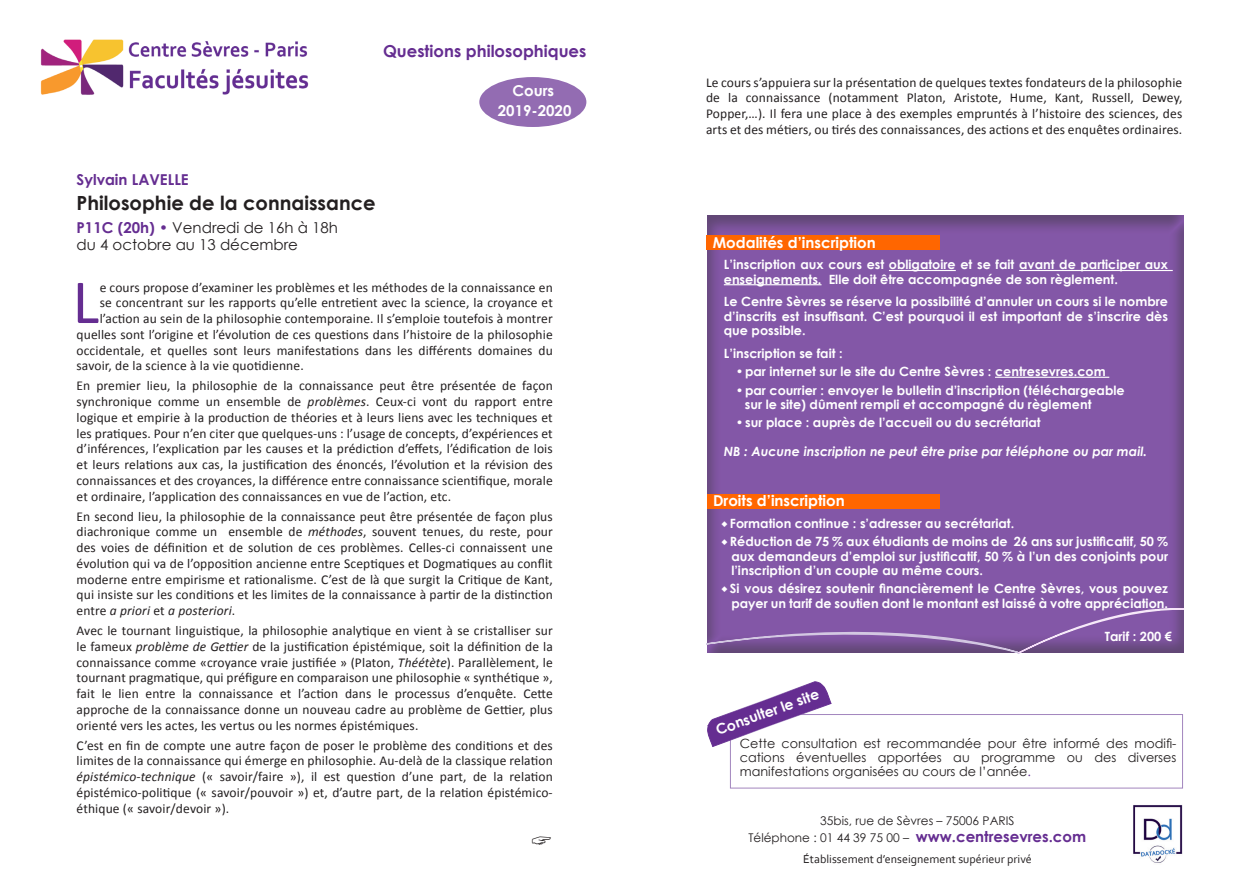
<style>
.page{position:relative;width:1259px;height:893px;background:#fff}
.page>*{position:absolute;margin:0;border:0;box-sizing:border-box;transform-origin:0 0}
.Labeur{font:63.15px "Calibri";color:#652d91}
.Titre_cours{font:700 19.5px "Century Gothic";color:#231f20}
.t1{font:700 16.5px "Century Gothic";color:#652d91}
.Corps_de_texte{font:700 15px/20px "Century Gothic";color:#fff;text-align:center}
.Date{font:15px "Century Gothic";color:#231f20}
.Nom_prof{font:700 15px "Century Gothic";color:#652d91}
.Labeur-2{font:700 14.25px "Century Gothic";color:#fff}
.Labeur-3{font:13.5px/15.8px "Calibri";letter-spacing:.01em;color:#231f20;text-align:justify}
.Labeur-4{font:700 12.75px/14.2px "Century Gothic";color:#fff}
.Corps_de_texte-2{font:700 12.75px/14.2px "Century Gothic";color:#fff;text-align:justify}
.Labeur-5{font:12.75px/14.2px "Century Gothic";color:#231f20;text-align:justify}
.Labeur-6{font:italic 700 12.75px "Century Gothic";color:#fff}
.ECTS_et_Tarif{font:700 12.75px "Century Gothic";color:#fff}
.t2{font:12px "Century Gothic";color:#231f20}
.t3{font:12px "Corbel";color:#231f20}
.s1{font-weight:700;color:#652d91}
.s2{font-style:italic}
.s3{color:#652d91}
.s4{font-weight:700;font-size:15px;color:#652d91}
</style>
<div class="page">
<div style="left:479px;top:77px;width:107px;height:50px;background:#936cb2;border-radius:50%"></div>
<img style="left:40px;top:39px;width:269px;height:56px">
<div style="left:730px;top:714px;width:453px;height:74px;border:1px solid #a286be"></div>
<svg style="left:707px;top:681px;width:125px;height:66px"></svg>
<div style="left:707px;top:214px;width:478px;height:441px;background:#231f20;opacity:.5"></div>
<div style="left:707px;top:494px;width:233px;height:14px;background:#f60"></div>
<hr style="left:889px;top:270px;width:66px;height:1px;background:#fff">
<hr style="left:1019px;top:270px;width:153px;height:1px;background:#fff">
<hr style="left:724px;top:284px;width:97px;height:1px;background:#fff">
<hr style="left:995px;top:377px;width:114px;height:1px;background:#fff">
<div style="left:707px;top:235px;width:233px;height:15px;background:#f60"></div>
<svg style="left:706px;top:602px;width:479px;height:53px;background:#8660a5"></svg>
<img style="left:1133px;top:805px;width:50px;height:58px">
<svg style="left:721px;top:521px;width:6px;height:6px"></svg>
<svg style="left:721px;top:540px;width:6px;height:5px"></svg>
<svg style="left:721px;top:587px;width:6px;height:5px"></svg>
<p class="t1" style="left:383px;top:38px;width:205px">Questions philosophiques</p>
<p class="Corps_de_texte" style="left:498px;top:80px;width:75px">Cours<br>2019-2020</p>
<p class="Labeur-3" style="left:706px;top:74px;width:478px">Le cours s’appuiera sur la présentation de quelques textes fondateurs de la philosophie de la connaissance (notamment Platon, Aristote, Hume, Kant, Russell, Dewey, Popper,…). Il fera une place à des exemples empruntés à l’histoire des sciences, des arts et des métiers, ou tirés des connaissances, des actions et des enquêtes ordinaires.</p>
<p class="Nom_prof" style="left:77px;top:168px;width:114px">Sylvain LAVELLE</p>
<p class="Titre_cours" style="left:77px;top:189px;width:301px">Philosophie de la connaissance</p>
<p class="Date" style="left:77px;top:217px;width:263px"><span class="s1">P11C (20h) •</span> Vendredi de 16h à 18h</p>
<p class="Date" style="left:77px;top:234px;width:223px">du 4 octobre au 13 décembre</p>
<p class="Labeur" style="left:72px;top:262px;width:28px">L</p>
<p class="Labeur-3" style="left:100px;top:279px;width:455px">e cours propose d’examiner les problèmes et les méthodes de la connaissance en</p>
<p class="Corps_de_texte" style="left:713px;top:232px;width:164px">Modalités d’inscription</p>
<p class="Labeur-4" style="left:724px;top:257px;width:446px">L’inscription aux cours est obligatoire et se fait avant de participer aux enseignements. Elle doit être accompagnée de son règlement.</p>
<p class="Labeur-4" style="left:724px;top:294px;width:446px;text-align:justify">Le Centre Sèvres se réserve la possibilité d’annuler un cours si le nombre d’inscrits est insuffisant. C’est pourquoi il est important de s’inscrire dès que possible.</p>
<p class="Labeur-4" style="left:724px;top:345px;width:120px">L’inscription se fait :</p>
<p class="Labeur-4" style="left:736px;top:364px;width:371px">•par internet sur le site du Centre Sèvres : centresevres.com</p>
<p class="Labeur-4" style="left:736px;top:382px;width:390px">•par courrier : envoyer le bulletin d’inscription (téléchargeable</p>
<p class="Labeur-4" style="left:745px;top:396px;width:348px">sur le site) dûment rempli et accompagné du règlement</p>
<p class="Labeur-4" style="left:736px;top:415px;width:306px">•sur place : auprès de l’accueil ou du secrétariat</p>
<p class="Labeur-6" style="left:724px;top:442px;width:425px">NB : Aucune inscription ne peut être prise par téléphone ou par mail.</p>
<p class="Labeur-3" style="left:100px;top:295px;width:455px">se concentrant sur les rapports qu’elle entretient avec la science, la croyance et</p>
<p class="Labeur-3" style="left:100px;top:311px;width:454px">l’action au sein de la philosophie contemporaine. Il s’emploie toutefois à montrer</p>
<p class="Labeur-3" style="left:77px;top:326px;width:478px">quelles sont l’origine et l’évolution de ces questions dans l’histoire de la philosophie</p>
<p class="Labeur-3" style="left:77px;top:342px;width:478px">occidentale, et quelles sont leurs manifestations dans les différents domaines du</p>
<p class="Labeur-3" style="left:77px;top:358px;width:229px">savoir, de la science à la vie quotidienne.</p>
<p class="Labeur-3" style="left:77px;top:378px;width:478px">En premier lieu, la philosophie de la connaissance peut être présentée de façon synchronique comme un ensemble de <span class="s2">problèmes</span>. Ceux-ci vont du rapport entre logique et empirie à la production de théories et à leurs liens avec les techniques et les pratiques. Pour n’en citer que quelques-uns : l’usage de concepts, d’expériences et d’inférences, l’explication par les causes et la prédiction d’effets, l’édification de lois et leurs relations aux cas, la justification des énoncés, l’évolution et la révision des connaissances et des croyances, la différence entre connaissance scientifique, morale et ordinaire, l’application des connaissances en vue de l’action, etc.</p>
<p class="Labeur-3" style="left:77px;top:508px;width:478px">En second lieu, la philosophie de la connaissance peut être présentée de façon plus diachronique comme un ensemble de <span class="s2">méthodes</span>, souvent tenues, du reste, pour des voies de définition et de solution de ces problèmes. Celles-ci connaissent une évolution qui va de l’opposition ancienne entre Sceptiques et Dogmatiques au conflit moderne entre empirisme et rationalisme. C’est de là que surgit la Critique de Kant, qui insiste sur les conditions et les limites de la connaissance à partir de la distinction entre <span class="s2">a priori</span> et <span class="s2">a posteriori</span>.</p>
<p class="Labeur-3" style="left:77px;top:623px;width:478px">Avec le tournant linguistique, la philosophie analytique en vient à se cristalliser sur le fameux <span class="s2">problème de Gettier</span> de la justification épistémique, soit la définition de la connaissance comme «croyance vraie justifiée » (Platon, <span class="s2">Théétète</span>). Parallèlement, le tournant pragmatique, qui préfigure en comparaison une philosophie « synthétique », fait le lien entre la connaissance et l’action dans le processus d’enquête. Cette approche de la connaissance donne un nouveau cadre au problème de Gettier, plus orienté vers les actes, les vertus ou les normes épistémiques.</p>
<p class="Labeur-3" style="left:77px;top:737px;width:478px">C’est en fin de compte une autre façon de poser le problème des conditions et des limites de la connaissance qui émerge en philosophie. Au-delà de la classique relation <span class="s2">épistémico-technique</span> (« savoir/faire »), il est question d’une part, de la relation épistémico-politique (« savoir/pouvoir ») et, d’autre part, de la relation épistémico&shy;éthique (« savoir/devoir »).</p>
<p class="Labeur-5" style="left:740px;top:736px;width:438px">Cette consultation est recommandée pour être informé des modifi&shy;cations éventuelles apportées au programme ou des diverses manifestations organisées au cours de l’année<span class="s3">.</span></p>
<p class="Corps_de_texte" style="left:713px;top:490px;width:133px">Droits d’inscription</p>
<p class="Corps_de_texte-2" style="left:730px;top:515px;width:286px">Formation continue : s’adresser au secrétariat.</p>
<p class="Corps_de_texte-2" style="left:730px;top:534px;width:440px">Réduction de 75 % aux étudiants de moins de 26 ans sur justificatif, 50 % aux demandeurs d’emploi sur justificatif, 50 % à l’un des conjoints pour l’inscription d’un couple au même cours.</p>
<p class="Corps_de_texte-2" style="left:730px;top:581px;width:440px">Si vous désirez soutenir financièrement le Centre Sèvres, vous pouvez payer un tarif de soutien dont le montant est laissé à votre appréciation.</p>
<p class="ECTS_et_Tarif" style="left:1104px;top:626px;width:69px">Tarif : 200 €</p>
<p class="Labeur-2" style="left:713px;top:720px;width:110px;rotate:-20deg">Consulter le site</p>
<p class="t2" style="left:820px;top:813px;width:196px">35bis, rue de Sèvres – 75006 PARIS</p>
<p class="t2" style="left:748px;top:829px;width:339px">Téléphone : 01 44 39 75 00 – <span class="s4">www.centresevres.com</span></p>
<p class="t3" style="left:803px;top:852px;width:230px">Établissement d’enseignement supérieur privé</p>
</div>
